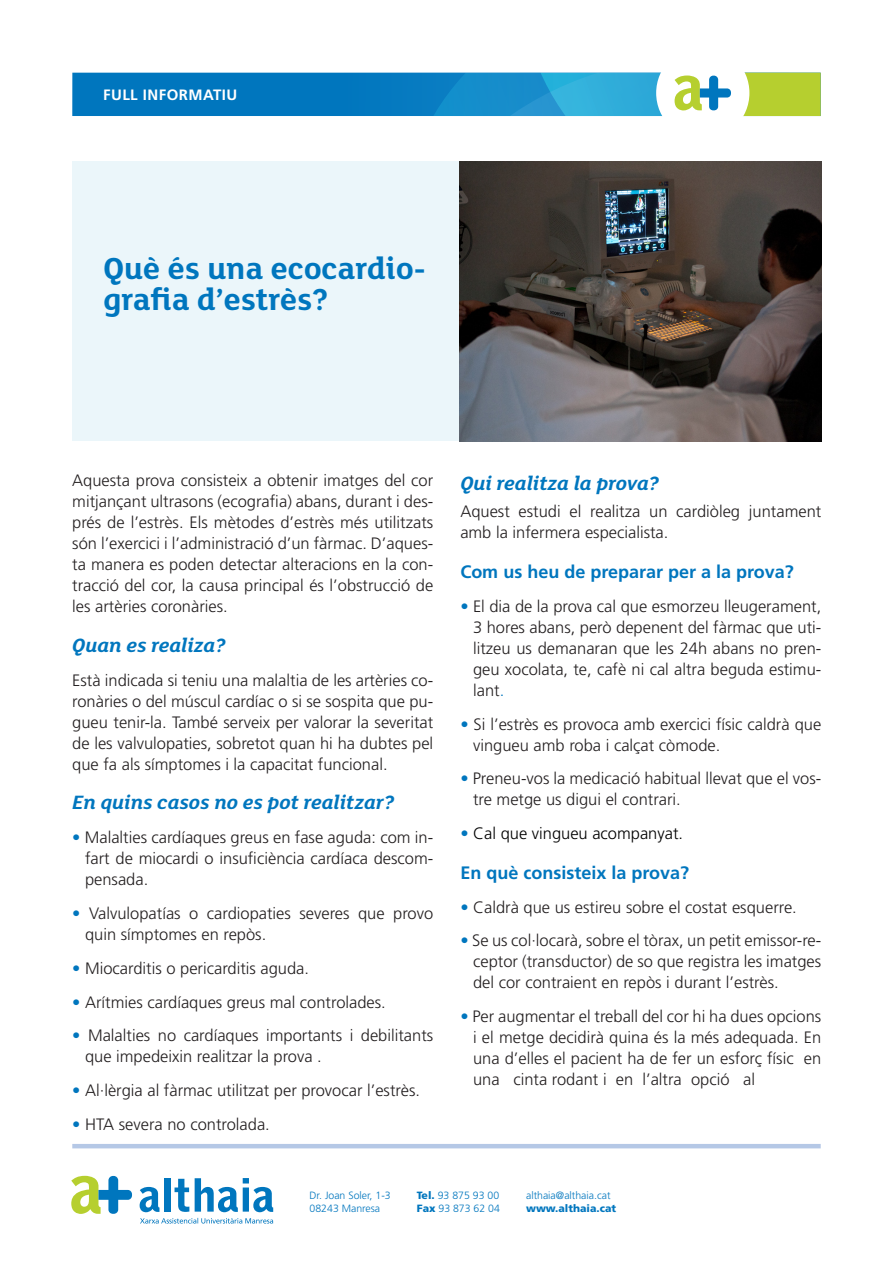
<style>
.page{position:relative;width:893px;height:1263px;background:#fff}
.page>*{position:absolute;margin:0;border:0;box-sizing:border-box;transform-origin:0 0}
.t1{font:700 33px/31.5px "FS Lola";color:#0076be}
.t2{font:italic 700 21px "FS Lola";color:#0076be}
.t3{font:700 18px "Frutiger LT Std";color:#0076be}
.t4{font:300 16.5px/21px "Frutiger LT Std";color:#231f20;text-align:justify}
.t5{font:300 16.5px "Frutiger LT Std";color:#000}
.t6{font:700 15px "Frutiger LT Std";letter-spacing:.03em;color:#fff}
.t7{font:300 10.5px "Frutiger LT Std";color:#0076be}
.t8{font:900 10.5px "Frutiger LT Std";color:#0076be}
.s1{color:#0076be}
.s2{font-weight:900}
</style>
<div class="page">
<div style="left:72px;top:161px;width:411px;height:280px;background:#ebf6fa"></div>
<img style="left:460px;top:161px;width:361px;height:280px">
<div style="left:72px;top:73px;width:749px;height:43px;background:#0076be"></div>
<svg style="left:71px;top:1176px;width:61px;height:38px"></svg>
<svg style="left:140px;top:1187px;width:19px;height:25px"></svg>
<div style="left:164px;top:1178px;width:7px;height:33px;background:#0076be"></div>
<svg style="left:175px;top:1179px;width:14px;height:33px"></svg>
<svg style="left:195px;top:1178px;width:78px;height:34px"></svg>
<svg style="left:140px;top:1218px;width:133px;height:5px"></svg>
<svg style="left:433px;top:73px;width:388px;height:43px;background:#65b6b4"></svg>
<hr style="left:72px;top:1144px;width:749px;height:4px;background:#b5c8e6">
<p class="t6" style="left:103px;top:86px;width:136px">FULL INFORMATIU</p>
<p class="t1" style="left:103px;top:251px;width:324px">Què és una ecocardio&shy;grafia d’estrès?</p>
<p class="t4" style="left:72px;top:470px;width:362px">Aquesta prova consisteix a obtenir imatges del cor mitjançant ultrasons (ecografia) abans, durant i des&shy;prés de l’estrès. Els mètodes d’estrès més utilitzats són l’exercici i l’administració d’un fàrmac. D’aques&shy;ta manera es poden detectar alteracions en la con&shy;tracció del cor, la causa principal és l’obstrucció de les artèries coronàries.</p>
<p class="t2" style="left:72px;top:631px;width:155px">Quan es realiza?</p>
<p class="t4" style="left:72px;top:670px;width:362px">Està indicada si teniu una malaltia de les artèries co&shy;ronàries o del múscul cardíac o si se sospita que pu&shy;gueu tenir-la. També serveix per valorar la severitat de les valvulopaties, sobretot quan hi ha dubtes pel que fa als símptomes i la capacitat funcional.</p>
<p class="t2" style="left:72px;top:788px;width:323px">En quins casos no es pot realitzar?</p>
<p class="t4" style="left:85px;top:827px;width:350px;text-indent:-13px"><span class="s1">•</span> Malalties cardíaques greus en fase aguda: com in&shy;fart de miocardi o insuficiència cardíaca descom&shy;pensada.</p>
<p class="t4" style="left:85px;top:903px;width:350px;text-indent:-13px"><span class="s1">•</span> Valvulopatías o cardiopaties severes que provo quin símptomes en repòs.</p>
<p class="t4" style="left:72px;top:958px;width:238px"><span class="s1">•</span> Miocarditis o pericarditis aguda.</p>
<p class="t4" style="left:72px;top:991px;width:315px"><span class="s1">•</span> Arítmies cardíaques greus mal controlades.</p>
<p class="t4" style="left:85px;top:1025px;width:350px;text-indent:-13px"><span class="s1">•</span> Malalties no cardíaques importants i debilitants que impedeixin realitzar la prova .</p>
<p class="t4" style="left:72px;top:1080px;width:349px"><span class="s1">•</span> Al·lèrgia al fàrmac utilitzat per provocar l’estrès.</p>
<p class="t4" style="left:72px;top:1114px;width:199px"><span class="s1">•</span> HTA severa no controlada.</p>
<p class="t2" style="left:460px;top:468px;width:200px">Qui realitza la prova?</p>
<p class="t4" style="left:460px;top:501px;width:363px">Aquest estudi el realitza un cardiòleg juntament amb la infermera especialista.</p>
<p class="t3" style="left:460px;top:561px;width:335px">Com us heu de preparar per a la prova?</p>
<p class="t4" style="left:473px;top:596px;width:350px;text-indent:-13px"><span class="s1">•</span> El dia de la prova cal que esmorzeu lleugerament, 3 hores abans, però depenent del fàrmac que uti&shy;litzeu us demanaran que les 24h abans no pren&shy;geu xocolata, te, cafè ni cal altra beguda estimu&shy;lant<span class="s1">.</span></p>
<p class="t4" style="left:473px;top:714px;width:350px;text-indent:-13px"><span class="s1">•</span> Si l’estrès es provoca amb exercici físic caldrà que vingueu amb roba i calçat còmode.</p>
<p class="t4" style="left:473px;top:768px;width:350px;text-indent:-13px"><span class="s1">•</span> Preneu-vos la medicació habitual llevat que el vos&shy;tre metge us digui el contrari.</p>
<p class="t5" style="left:460px;top:824px;width:224px"><span class="s1">•</span> Cal que vingueu acompanyat.</p>
<p class="t3" style="left:460px;top:862px;width:230px">En què consisteix la prova?</p>
<p class="t4" style="left:460px;top:897px;width:338px"><span class="s1">•</span> Caldrà que us estireu sobre el costat esquerre.</p>
<p class="t4" style="left:473px;top:930px;width:350px;text-indent:-13px"><span class="s1">•</span> Se us col·locarà, sobre el tòrax, un petit emissor-re&shy;ceptor (transductor) de so que registra les imatges del cor contraient en repòs i durant l’estrès.</p>
<p class="t4" style="left:473px;top:1006px;width:350px;text-indent:-13px"><span class="s1">•</span> Per augmentar el treball del cor hi ha dues opcions i el metge decidirà quina és la més adequada. En una d’elles el pacient ha de fer un esforç físic en una cinta rodant i en l’altra opció al</p>
<p class="t7" style="left:310px;top:1189px;width:83px">Dr. Joan Soler, 1-3</p>
<p class="t7" style="left:310px;top:1202px;width:72px">08243 Manresa</p>
<p class="t7" style="left:417px;top:1189px;width:84px"><span class="s2">Tel.</span> 93 875 93 00</p>
<p class="t7" style="left:417px;top:1202px;width:85px"><span class="s2">Fax</span> 93 873 62 04</p>
<p class="t7" style="left:526px;top:1189px;width:86px">althaia@althaia.cat</p>
<p class="t8" style="left:526px;top:1202px;width:92px">www.althaia.cat</p>
</div>
